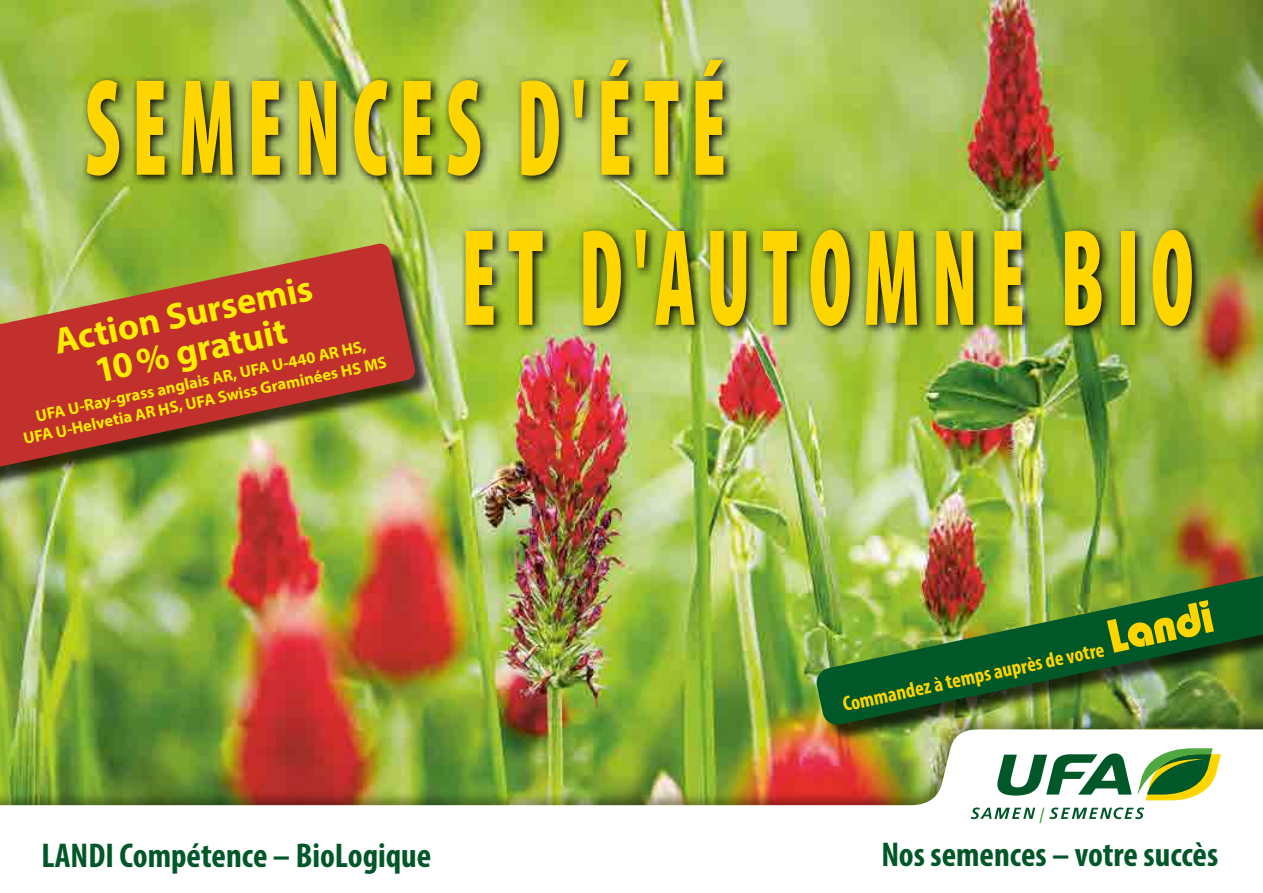
<style>
.page{position:relative;width:1263px;height:893px;background:#fff}
.page>*{position:absolute;margin:0;border:0;box-sizing:border-box;transform-origin:0 0}
.t1{font:900 condensed 139.2px/150px "Myriad Pro";letter-spacing:.13em;color:#ffd500;scale:.62 1}
.t2{font:700 36.75px/36.8px "Myriad Pro";color:#ffed00;text-align:center}
.t3{font:700 condensed 34.5px "Myriad Pro";color:#005727}
.t4{font:700 condensed 21px "Myriad Pro";color:#ffd500}
.t5{font:700 16.5px/19.8px "Myriad Pro";color:#ffed00;text-align:center}
</style>
<div class="page">
<img style="left:0;top:0;width:1263px;height:714px">
<div style="left:0;top:714px;width:1263px;height:179px;background:#000;opacity:.35"></div>
<img style="left:0;top:729px;width:1263px;height:164px">
<svg style="left:971px;top:748px;width:250px;height:75px"></svg>
<img style="left:81px;top:54px;width:1123px;height:284px">
<div style="left:819px;top:572px;width:444px;height:171px;background:#000;opacity:.75"></div>
<img style="left:815px;top:568px;width:448px;height:158px">
<svg style="left:1107px;top:600px;width:107px;height:53px;background:#5c8319"></svg>
<div style="left:0;top:246px;width:433px;height:243px;background:#000;opacity:.75"></div>
<svg style="left:0;top:243px;width:416px;height:228px;background:#ad5f38"></svg>
<h1 class="t1" style="left:461px;top:49px;width:1184px;text-indent:-376px">SEMENCES D'ÉTÉ<br>ET D'AUTOMNE BIO</h1>
<h2 class="t2" style="left:50px;top:323px;width:265px;rotate:-12deg">Action Sursemis<br>10% gratuit</h2>
<p class="t5" style="left:17px;top:409px;width:373px;rotate:-12deg">UFA U-Ray-grass anglais AR, UFA U-440 AR HS,<br>UFA U-Helvetia AR HS, UFA Swiss Graminées HS MS</p>
<h3 class="t3" style="left:41px;top:834px;width:391px">LANDI Compétence – BioLogique</h3>
<p class="t4" style="left:840px;top:692px;width:269px;rotate:-12deg">Commandez à temps auprès de votre</p>
<h3 class="t3" style="left:881px;top:833px;width:338px">Nos semences – votre succès</h3>
</div>
